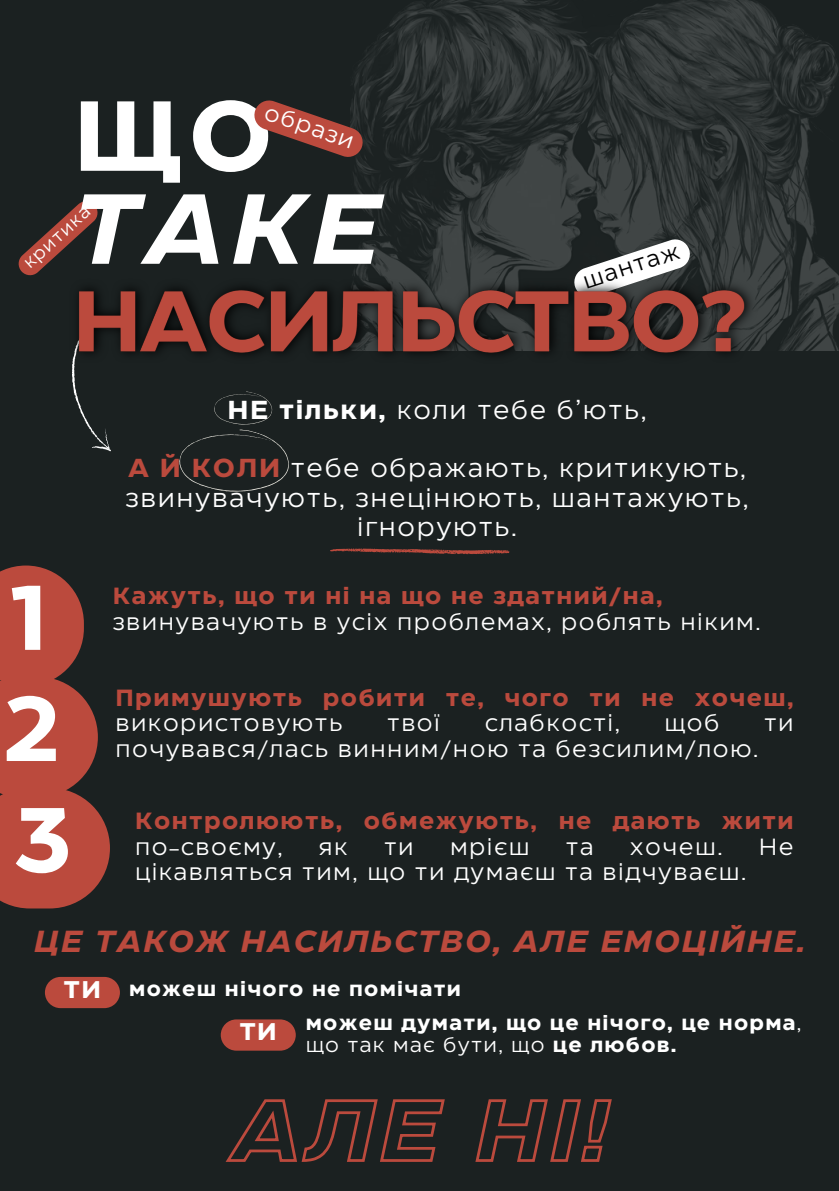
<style>
.page{position:relative;width:839px;height:1191px;background:#fff}
.page>*{position:absolute;margin:0;border:0;box-sizing:border-box;transform-origin:0 0}
.t1{font:italic 700 99.2px "Eastman Roman";color:#fff}
.t2{font:700 99.2px "Eastman Roman";color:#fff}
.t3{font:700 91.6px "Eastman Roman";color:#fff}
.t4{font:italic 700 30.4px "Eastman Roman";letter-spacing:.065em;color:#bb4a3d}
.t5{font:26px/29.2px "Eastman Roman";letter-spacing:.065em;color:#fff;text-align:center}
.t6{font:700 24px "Eastman Roman";color:#fff}
.t7{font:23.4px/25.6px "Eastman Roman";letter-spacing:.065em;color:#fff}
.t8{font:700 23.4px/25.6px "Eastman Roman";letter-spacing:.065em;color:#bb4a3d}
.t9{font:22.8px "Eastman Roman";color:#fff}
.t10{font:22.8px "Eastman Roman";color:#000001}
.t11{font:700 20.4px/21.6px "Eastman Roman";letter-spacing:.065em;color:#fff}
.t12{font:17.8px "Eastman Roman";color:#fff}
.s1{font-weight:700}
.s2{font-weight:700;color:#bb4a3d}
.s3{font-weight:400;color:#fff}
.s4{font-weight:400}
</style>
<div class="page">
<div style="left:0;top:0;width:838px;height:1191px;background:#1b2121"></div>
<img style="left:353px;top:0;width:485px;height:350px">
<svg style="left:18px;top:201px;width:80px;height:75px"></svg>
<svg style="left:72px;top:370px;width:39px;height:82px"></svg>
<svg style="left:254px;top:97px;width:112px;height:64px"></svg>
<svg style="left:570px;top:236px;width:123px;height:36px"></svg>
<img style="left:64px;top:272px;width:700px;height:98px">
<svg style="left:0;top:566px;width:110px;height:342px"></svg>
<svg style="left:179px;top:391px;width:110px;height:101px"></svg>
<svg style="left:330px;top:548px;width:180px;height:7px"></svg>
<svg style="left:45px;top:977px;width:75px;height:31px;background:#ac463a"></svg>
<svg style="left:221px;top:1019px;width:75px;height:32px;background:#a94539"></svg>
<svg style="left:225px;top:1099px;width:387px;height:63px"></svg>
<p class="t2" style="left:73px;top:98px;width:201px">ЩО</p>
<p class="t1" style="left:73px;top:191px;width:309px">ТАКЕ</p>
<p class="t9" style="left:268px;top:103px;width:95px;rotate:19deg">образи</p>
<p class="t12" style="left:21px;top:259px;width:85px;rotate:-42deg">критика</p>
<p class="t10" style="left:581px;top:273px;width:102px;rotate:-18deg">шантаж</p>
<p class="t5" style="left:227px;top:397px;width:420px"><span class="s1">НЕ тільки,</span> коли тебе б’ють,</p>
<p class="t5" style="left:125px;top:455px;width:624px"><span class="s2">А Й КОЛИ</span> тебе ображають, критикують, звинувачують, знецінюють, шантажують, ігнорують.</p>
<p class="t3" style="left:10px;top:582px;width:38px">1</p>
<p class="t7" style="left:113px;top:585px;width:649px"><span class="s2">Кажуть, що ти ні на що не здатний/на, </span>звинувачують в усіх проблемах, роблять ніким.</p>
<p class="t8" style="left:115px;top:686px;width:679px">Примушують робити те, чого ти не хочеш, <span class="s3">використовують</span></p>
<p class="t3" style="left:4px;top:693px;width:58px">2</p>
<p class="t7" style="left:387px;top:712px;width:54px">твої</p>
<p class="t7" style="left:484px;top:712px;width:137px">слабкості,</p>
<p class="t7" style="left:664px;top:712px;width:56px">щоб</p>
<p class="t7" style="left:764px;top:712px;width:31px">ти</p>
<p class="t7" style="left:115px;top:737px;width:644px">почувався/лась винним/ною та безсилим/лою.</p>
<p class="t3" style="left:12px;top:805px;width:63px">3</p>
<p class="t8" style="left:135px;top:810px;width:660px">Контролюють, обмежують, не дають жити <span class="s3">по-своєму,</span></p>
<p class="t7" style="left:319px;top:835px;width:30px">як</p>
<p class="t7" style="left:384px;top:835px;width:31px">ти</p>
<p class="t7" style="left:450px;top:835px;width:81px">мрієш</p>
<p class="t7" style="left:566px;top:835px;width:29px">та</p>
<p class="t7" style="left:630px;top:835px;width:94px">хочеш.</p>
<p class="t7" style="left:758px;top:835px;width:36px">Не</p>
<p class="t7" style="left:135px;top:861px;width:612px">цікавляться тим, що ти думаєш та відчуваєш.</p>
<p class="t4" style="left:34px;top:929px;width:772px">ЦЕ ТАКОЖ НАСИЛЬСТВО, АЛЕ ЕМОЦІЙНЕ.</p>
<p class="t6" style="left:64px;top:980px;width:39px">ТИ</p>
<p class="t11" style="left:129px;top:980px;width:333px">можеш нічого не помічати</p>
<p class="t6" style="left:240px;top:1023px;width:39px">ТИ</p>
<p class="t11" style="left:306px;top:1014px;width:497px">можеш думати, що це нічого, це норма<span class="s4">, що так має бути, що</span> це любов.</p>
</div>
